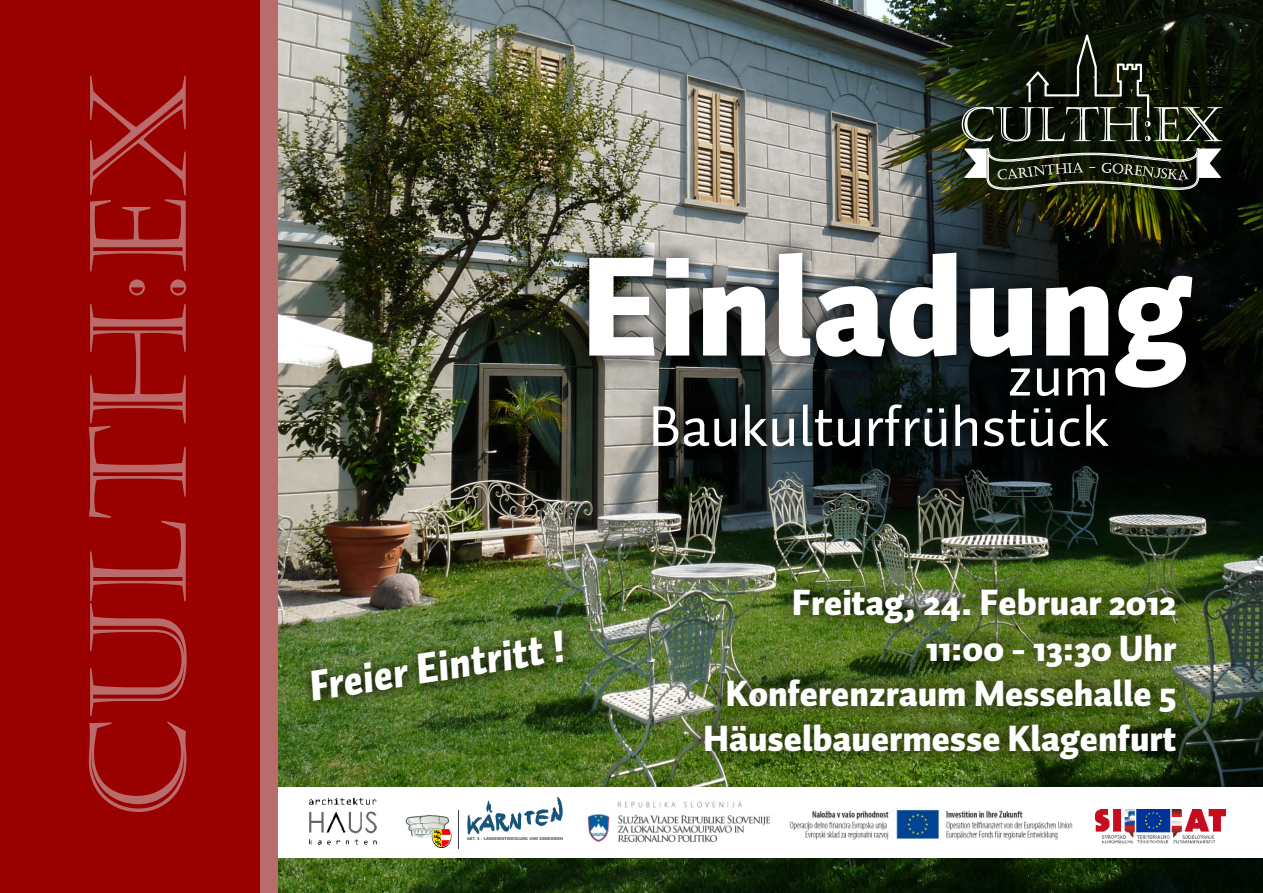
<style>
.page{position:relative;width:1263px;height:893px;background:#fff}
.page>*{position:absolute;margin:0;border:0;box-sizing:border-box;transform-origin:0 0}
.t1{font:700 139.2px "Auto 1";color:#fff}
.t2{font:58.05px/50.4px "Auto 1";color:#fff;text-align:right}
.t3{font:italic 700 42.3px "Auto 1";color:#fff}
.t4{font:700 36px/45.5px "Auto 1";color:#fff;text-align:right}
.t5{font:4.05px "Auto 1 Regular LF,Bold";color:#4f6659}
</style>
<div class="page">
<img style="left:278px;top:0;width:985px;height:893px">
<div style="left:0;top:0;width:274px;height:893px;background:#900"></div>
<svg style="left:89px;top:76px;width:98px;height:736px"></svg>
<svg style="left:129px;top:279px;width:57px;height:17px"></svg>
<div style="left:568px;top:239px;width:638px;height:221px;background:#000;opacity:.95"></div>
<svg style="left:962px;top:34px;width:261px;height:107px;background:#252c1d"></svg>
<svg style="left:964px;top:148px;width:257px;height:44px;background:#484e3d"></svg>
<div style="left:273px;top:787px;width:990px;height:71px;background:#fff"></div>
<img style="left:789px;top:809px;width:284px;height:31px">
<img style="left:1095px;top:809px;width:131px;height:35px">
<img style="left:587px;top:801px;width:184px;height:42px">
<div style="left:260px;top:0;width:18px;height:893px;background:#ba6b6b"></div>
<img style="left:309px;top:799px;width:68px;height:45px">
<div style="left:689px;top:574px;width:502px;height:200px;background:#000;opacity:.91"></div>
<hr style="left:458px;top:811px;width:1px;height:38px;background:#404245">
<svg style="left:406px;top:815px;width:45px;height:33px"></svg>
<svg style="left:467px;top:797px;width:96px;height:38px"></svg>
<div style="left:303px;top:623px;width:270px;height:90px;background:#000;opacity:.91"></div>
<h1 class="t1" style="left:582px;top:248px;width:611px">Einladung</h1>
<h2 class="t2" style="left:649px;top:355px;width:462px">zum<br>Baukulturfrühstück</h2>
<p class="t3" style="left:307px;top:669px;width:260px;rotate:-9deg">Freier Eintritt !</p>
<p class="t5" style="left:467px;top:837px;width:97px">ABT. 3 - LANDESENTWICKLUNG UND GEMEINDEN</p>
<p class="t4" style="left:704px;top:583px;width:474px">Freitag, 24. Februar 2012<br>11:00 - 13:30 Uhr<br>Konferenzraum Messehalle 5<br>Häuselbauermesse Klagenfurt</p>
</div>
